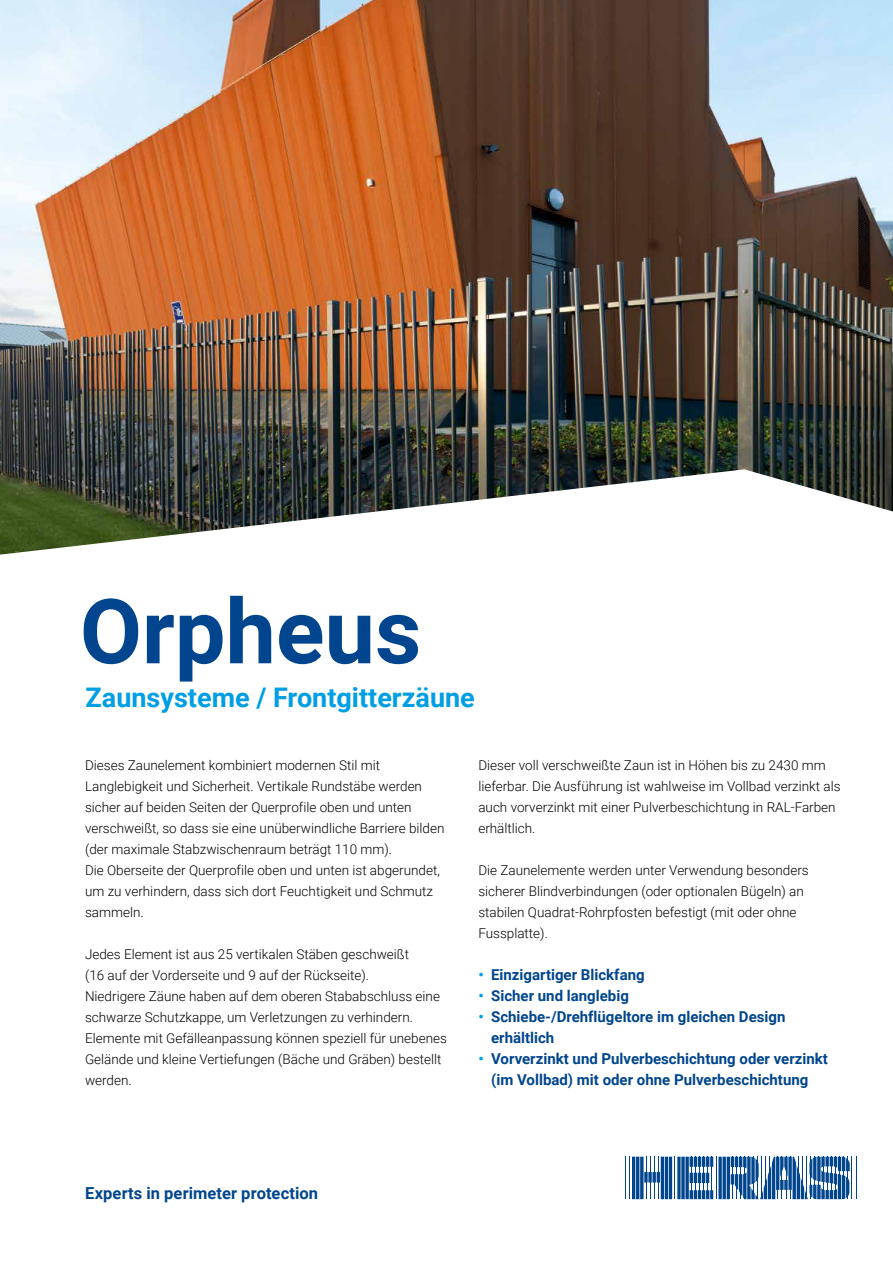
<style>
.page{position:relative;width:893px;height:1263px;background:#fff}
.page>*{position:absolute;margin:0;border:0;box-sizing:border-box;transform-origin:0 0}
.t1{font:700 90px "Roboto";color:#00458e}
.t2{font:700 27px "Roboto";color:#009ee3}
.t3{font:700 16.5px "Roboto";letter-spacing:.005em;color:#00458e}
.t4{font:700 15px/21px "Roboto";color:#00458e}
.t5{font:300 13.5px/21px "Roboto";color:#000}
.s1{color:#009ee3}
</style>
<div class="page">
<img style="left:0;top:0;width:893px;height:555px">
<hr style="left:625px;top:1157px;width:1px;height:42px;background:#00458e">
<hr style="left:629px;top:1157px;width:1px;height:42px;background:#00458e">
<hr style="left:646px;top:1157px;width:1px;height:42px;background:#00458e">
<hr style="left:650px;top:1157px;width:1px;height:42px;background:#00458e">
<hr style="left:654px;top:1157px;width:1px;height:42px;background:#00458e">
<hr style="left:658px;top:1157px;width:1px;height:42px;background:#00458e">
<hr style="left:674px;top:1157px;width:1px;height:42px;background:#00458e">
<hr style="left:852px;top:1157px;width:1px;height:42px;background:#00458e">
<hr style="left:856px;top:1157px;width:1px;height:42px;background:#00458e">
<hr style="left:669px;top:1157px;width:3px;height:42px;background:#00458e">
<hr style="left:665px;top:1157px;width:3px;height:42px;background:#00458e">
<hr style="left:661px;top:1157px;width:3px;height:42px;background:#00458e">
<hr style="left:640px;top:1157px;width:3px;height:42px;background:#00458e">
<hr style="left:636px;top:1157px;width:3px;height:42px;background:#00458e">
<hr style="left:632px;top:1157px;width:3px;height:42px;background:#00458e">
<svg style="left:657px;top:1172px;width:3px;height:10px"></svg>
<svg style="left:652px;top:1172px;width:4px;height:10px"></svg>
<svg style="left:648px;top:1172px;width:4px;height:10px"></svg>
<svg style="left:644px;top:1172px;width:4px;height:10px"></svg>
<svg style="left:685px;top:1157px;width:4px;height:42px"></svg>
<svg style="left:681px;top:1157px;width:4px;height:42px"></svg>
<svg style="left:677px;top:1157px;width:4px;height:42px"></svg>
<svg style="left:690px;top:1157px;width:160px;height:42px"></svg>
<h1 class="t1" style="left:80px;top:568px;width:343px">Orpheus</h1>
<h2 class="t2" style="left:86px;top:678px;width:391px">Zaunsysteme / Frontgitterzäune</h2>
<p class="t5" style="left:85px;top:754px;width:361px">Dieses Zaunelement kombiniert modernen Stil mit Langlebigkeit und Sicherheit. Vertikale Rundstäbe werden sicher auf beiden Seiten der Querprofile oben und unten verschweißt, so dass sie eine unüberwindliche Barriere bilden (der maximale Stabzwischenraum beträgt 110 mm).<br>Die Oberseite der Querprofile oben und unten ist abgerundet, um zu verhindern, dass sich dort Feuchtigkeit und Schmutz sammeln.</p>
<p class="t5" style="left:85px;top:943px;width:363px">Jedes Element ist aus 25 vertikalen Stäben geschweißt<br>(16 auf der Vorderseite und 9 auf der Rückseite).<br>Niedrigere Zäune haben auf dem oberen Stababschluss eine schwarze Schutzkappe, um Verletzungen zu verhindern.<br>Elemente mit Gefälleanpassung können speziell für unebenes Gelände und kleine Vertiefungen (Bäche und Gräben) bestellt werden.</p>
<p class="t5" style="left:478px;top:754px;width:364px">Dieser voll verschweißte Zaun ist in Höhen bis zu 2430 mm lieferbar. Die Ausführung ist wahlweise im Vollbad verzinkt als auch vorverzinkt mit einer Pulverbeschichtung in RAL-Farben erhältlich.</p>
<p class="t5" style="left:478px;top:859px;width:332px">Die Zaunelemente werden unter Verwendung besonders sicherer Blindverbindungen (oder optionalen Bügeln) an stabilen Quadrat-Rohrpfosten befestigt (mit oder ohne Fussplatte).</p>
<p class="t4" style="left:478px;top:963px;width:168px"><span class="s1">•</span> Einzigartiger Blickfang</p>
<p class="t4" style="left:478px;top:984px;width:152px"><span class="s1">•</span> Sicher und langlebig</p>
<p class="t4" style="left:491px;top:1005px;width:296px;text-indent:-13px"><span class="s1">•</span> Schiebe-/Drehflügeltore im gleichen Design erhältlich</p>
<p class="t4" style="left:478px;top:1047px;width:351px;text-align:center"><span class="s1">•</span> Vorverzinkt und Pulverbeschichtung oder verzinkt (im Vollbad) mit oder ohne Pulverbeschichtung</p>
<p class="t3" style="left:85px;top:1181px;width:235px">Experts in perimeter protection</p>
</div>
